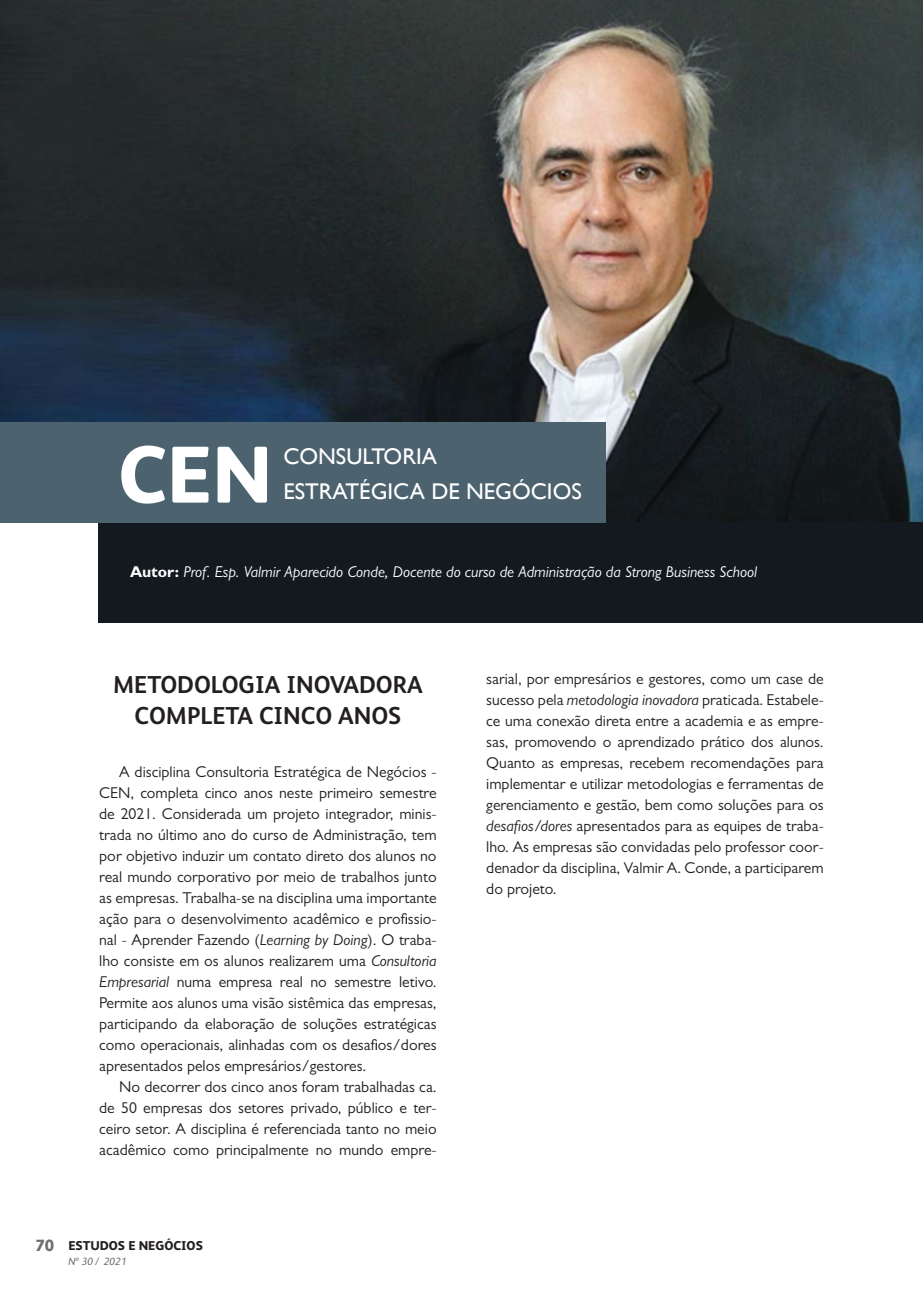
<style>
.page{position:relative;width:923px;height:1300px;background:#fff}
.page>*{position:absolute;margin:0;border:0;box-sizing:border-box;transform-origin:0 0}
.t1{font:800 80.5px "FS Albert";color:#fff}
.t2{font:700 24.5px/31.5px "FS Albert";color:#231f20;text-align:center}
.t3{font:22.75px/35px "Gill Sans";color:#fff}
.t4{font:15.75px/21px "Gill Sans MT Pro";color:#231f20;text-align:justify}
.t5{font:italic 15.75px "Gill Sans MT Pro";color:#fff}
.t6{font:800 12.78px "FS Albert";color:#231f20}
.t7{font:italic 10.5px "FS Albert";color:#6d6e70}
.s1{font-weight:700;font-style:normal}
.s2{font-style:italic}
.s3{font-size:16.28px;color:#6d6e70}
</style>
<div class="page">
<img style="left:0;top:0;width:923px;height:522px">
<div style="left:98px;top:522px;width:825px;height:101px;background:#12191f"></div>
<div style="left:0;top:422px;width:605px;height:100px;background:#4c636f"></div>
<h1 class="t1" style="left:118px;top:444px;width:156px">CEN</h1>
<h3 class="t3" style="left:283px;top:439px;width:300px">CONSULTORIA<br>ESTRATÉGICA DE NEGÓCIOS</h3>
<p class="t5" style="left:130px;top:566px;width:629px"><span class="s1">Autor:</span> Prof. Esp. Valmir Aparecido Conde, Docente do curso de Administração da Strong Business School</p>
<h2 class="t2" style="left:113px;top:670px;width:311px">METODOLOGIA INOVADORA<br>COMPLETA CINCO ANOS</h2>
<p class="t4" style="left:99px;top:762px;width:339px;text-indent:20px">A disciplina Consultoria Estratégica de Negócios - CEN, completa cinco anos neste primeiro semestre de 2021. Considerada um projeto integrador, minis&shy;trada no último ano do curso de Administração, tem por objetivo induzir um contato direto dos alunos no real mundo corporativo por meio de trabalhos junto as empresas. Trabalha-se na disciplina uma importante ação para o desenvolvimento acadêmico e profissio&shy;nal - Aprender Fazendo (<span class="s2">Learning by Doing</span>). O traba&shy;lho consiste em os alunos realizarem uma <span class="s2">Consultoria Empresarial</span> numa empresa real no semestre letivo.<br>Permite aos alunos uma visão sistêmica das empresas, participando da elaboração de soluções estratégicas como operacionais, alinhadas com os desafios/dores apresentados pelos empresários/gestores.</p>
<p class="t4" style="left:99px;top:1077px;width:339px;text-indent:20px">No decorrer dos cinco anos foram trabalhadas ca. de 50 empresas dos setores privado, público e ter&shy;ceiro setor. A disciplina é referenciada tanto no meio acadêmico como principalmente no mundo empre-</p>
<p class="t6" style="left:36px;top:1241px;width:169px"><span class="s3">70</span> ESTUDOS E NEGÓCIOS</p>
<p class="t7" style="left:68px;top:1257px;width:60px">Nº 30 / 2021</p>
<p class="t4" style="left:486px;top:670px;width:339px">sarial, por empresários e gestores, como um case de sucesso pela <span class="s2">metodologia inovadora</span> praticada. Estabele&shy;ce uma conexão direta entre a academia e as empre&shy;sas, promovendo o aprendizado prático dos alunos.<br>Quanto as empresas, recebem recomendações para implementar e utilizar metodologias e ferramentas de gerenciamento e gestão, bem como soluções para os <span class="s2">desafios/dores</span> apresentados para as equipes de traba&shy;lho. As empresas são convidadas pelo professor coor&shy;denador da disciplina, Valmir A. Conde, a participarem do projeto.</p>
</div>
